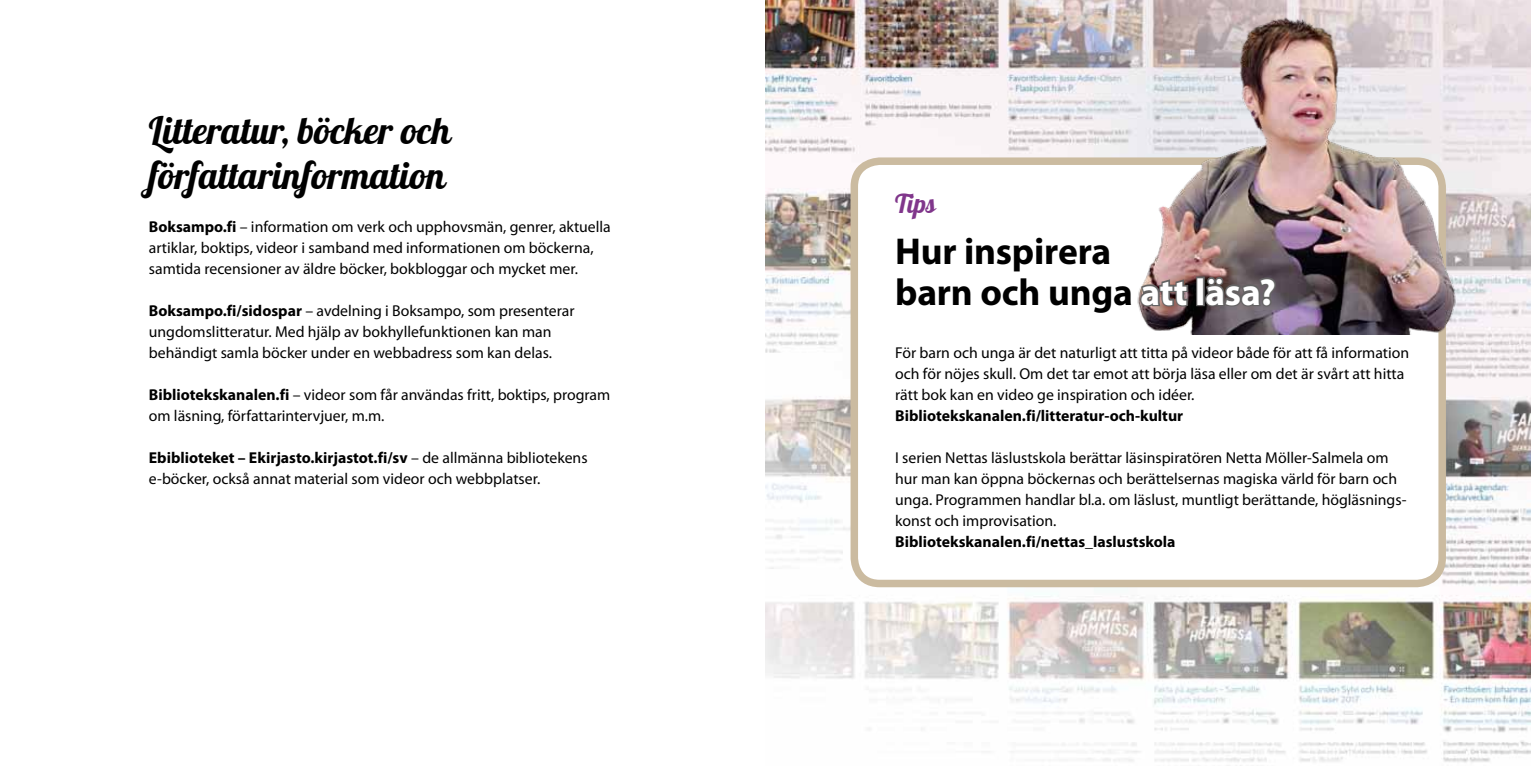
<style>
.page{position:relative;width:1531px;height:766px;background:#fff}
.page>*{position:absolute;margin:0;border:0;box-sizing:border-box;transform-origin:0 0}
.t1{font:37.5px/45px "Lobster";color:#000}
.t2{font:700 37.5px/40.5px "Myriad Pro";letter-spacing:-.005em;color:#000}
.t3{font:25.5px "Lobster";color:#80368b}
.t4{font:15.75px/21px "Myriad Pro";color:#000}
.t5{font:700 15.75px "Myriad Pro";color:#000}
.s1{font-weight:700}
.s2{color:#fff}
</style>
<div class="page">
<img style="left:765px;top:0;width:766px;height:763px">
<div style="left:854px;top:161px;width:588px;height:422px;background:#fff;border-radius:26px"></div>
<div style="left:850px;top:157px;width:596px;height:430px;border:8px solid #cbbba0;border-radius:26px"></div>
<img style="left:1116px;top:0;width:344px;height:334px">
<svg style="left:1138px;top:277px;width:51px;height:31px;background:#867471"></svg>
<div style="left:1196px;top:276px;width:9px;height:30px;border:3px solid #646363"></div>
<svg style="left:1203px;top:275px;width:74px;height:33px;background:#625b5d"></svg>
<h1 class="t1" style="left:149px;top:112px;width:304px">Litteratur, böcker och författarinformation</h1>
<p class="t4" style="left:149px;top:216px;width:463px"><span class="s1">Boksampo.fi</span> – information om verk och upphovsmän, genrer, aktuella artiklar, boktips, videor i samband med informationen om böckerna, samtida recensioner av äldre böcker, bokbloggar och mycket mer.</p>
<p class="t4" style="left:149px;top:300px;width:427px"><span class="s1">Boksampo.fi/sidospar</span> – avdelning i Boksampo, som presenterar ungdomslitteratur. Med hjälp av bokhyllefunktionen kan man behändigt samla böcker under en webbadress som kan delas.</p>
<p class="t4" style="left:149px;top:384px;width:463px"><span class="s1">Bibliotekskanalen.fi</span> – videor som får användas fritt, boktips, program om läsning, författarintervjuer, m.m.</p>
<p class="t4" style="left:149px;top:447px;width:440px"><span class="s1">Ebiblioteket – Ekirjasto.kirjastot.fi/sv</span> – de allmänna bibliotekens e-böcker, också annat material som videor och webbplatser.</p>
<h2 class="t3" style="left:895px;top:187px;width:42px">Tips</h2>
<h1 class="t2" style="left:895px;top:230px;width:382px">Hur inspirera<br>barn och unga <span class="s2">att läsa?</span></h1>
<p class="t4" style="left:895px;top:342px;width:515px">För barn och unga är det naturligt att titta på videor både för att få information och för nöjes skull. Om det tar emot att börja läsa eller om det är svårt att hitta rätt bok kan en video ge inspiration och idéer.</p>
<p class="t5" style="left:895px;top:405px;width:289px">Bibliotekskanalen.fi/litteratur-och-kultur</p>
<p class="t4" style="left:895px;top:447px;width:513px">I serien Nettas läslustskola berättar läsinspiratören Netta Möller-Salmela om hur man kan öppna böckernas och berättelsernas magiska värld för barn och unga. Programmen handlar bl.a. om läslust, muntligt berättande, högläsnings&shy;konst och improvisation.</p>
<p class="t5" style="left:895px;top:531px;width:282px">Bibliotekskanalen.fi/nettas_laslustskola</p>
</div>
